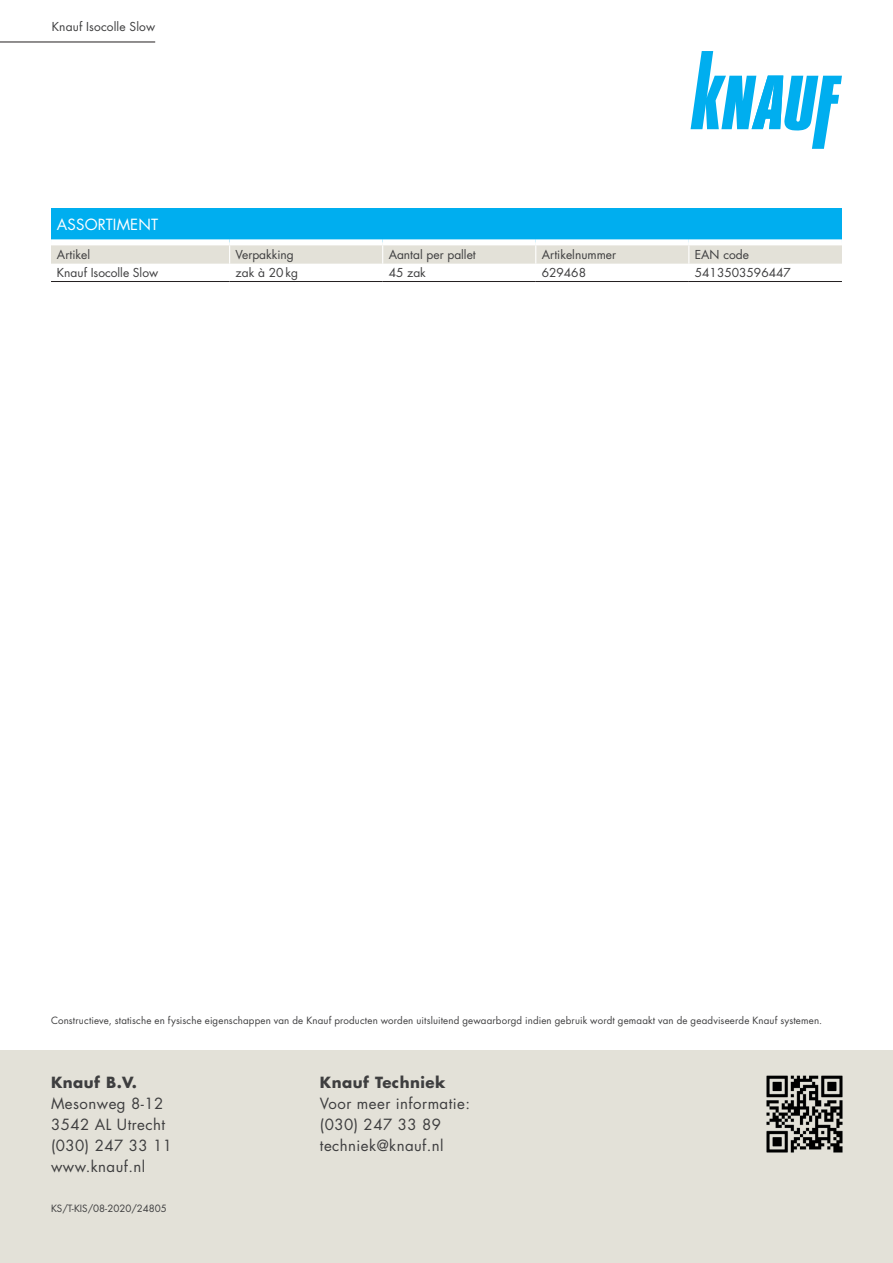
<style>
.page{position:relative;width:893px;height:1263px;background:#fff}
.page>*{position:absolute;margin:0;border:0;box-sizing:border-box;transform-origin:0 0}
.t1{font:15px/21px "Futura Std";letter-spacing:.03em;color:#3e3e3f}
.t2{font:700 15px "Futura Std";letter-spacing:.03em;color:#3e3e3f}
.t3{font:15px "Futura Std";letter-spacing:.01em;color:#fff}
.t4{font:12px "Futura Std";color:#3e3e3f}
.t5{font:9.75px "Futura Std";letter-spacing:.015em;color:#3e3e3f}
</style>
<div class="page">
<div style="left:0;top:1050px;width:893px;height:213px;background:#e3e1d8"></div>
<svg style="left:691px;top:51px;width:151px;height:98px"></svg>
<img style="left:766px;top:1075px;width:77px;height:78px">
<div style="left:51px;top:208px;width:791px;height:34px;background:#00aeef"></div>
<div style="left:51px;top:239px;width:179px;height:6px;background:#fff"></div>
<div style="left:230px;top:239px;width:153px;height:6px;background:#fff"></div>
<div style="left:383px;top:239px;width:153px;height:6px;background:#fff"></div>
<div style="left:536px;top:239px;width:153px;height:6px;background:#fff"></div>
<div style="left:689px;top:239px;width:153px;height:6px;background:#fff"></div>
<svg style="left:51px;top:242px;width:791px;height:22px;background:#e7e6de"></svg>
<hr style="left:51px;top:281px;width:179px;height:1px;background:#231f20">
<hr style="left:230px;top:281px;width:153px;height:1px;background:#231f20">
<hr style="left:383px;top:281px;width:153px;height:1px;background:#231f20">
<hr style="left:536px;top:281px;width:153px;height:1px;background:#231f20">
<hr style="left:689px;top:281px;width:153px;height:1px;background:#231f20">
<hr style="left:0;top:42px;width:155px;height:1px;background:#231f20">
<p class="t4" style="left:52px;top:19px;width:105px">Knauf Isocolle Slow</p>
<h1 class="t3" style="left:57px;top:215px;width:103px">ASSORTIMENT</h1>
<p class="t4" style="left:57px;top:247px;width:35px">Artikel</p>
<p class="t4" style="left:236px;top:247px;width:60px">Verpakking</p>
<p class="t4" style="left:389px;top:247px;width:89px">Aantal per pallet</p>
<p class="t4" style="left:542px;top:247px;width:76px">Artikelnummer</p>
<p class="t4" style="left:695px;top:247px;width:56px">EAN code</p>
<p class="t4" style="left:57px;top:265px;width:103px">Knauf Isocolle Slow</p>
<p class="t4" style="left:236px;top:265px;width:64px">zak à 20 kg</p>
<p class="t4" style="left:389px;top:265px;width:39px">45 zak</p>
<p class="t4" style="left:542px;top:265px;width:46px">629468</p>
<p class="t4" style="left:695px;top:265px;width:98px">5413503596447</p>
<p class="t5" style="left:51px;top:1014px;width:773px">Constructieve, statische en fysische eigenschappen van de Knauf producten worden uitsluitend gewaarborgd indien gebruik wordt gemaakt van de geadviseerde Knauf systemen.</p>
<h1 class="t2" style="left:51px;top:1073px;width:88px">Knauf B.V.</h1>
<h1 class="t1" style="left:51px;top:1093px;width:123px">Mesonweg 8-12<br>3542 AL Utrecht (030) 247 33 11 www.knauf.nl</h1>
<p class="t5" style="left:51px;top:1202px;width:117px">KS/T-KIS/08-2020/24805</p>
<h1 class="t2" style="left:320px;top:1073px;width:127px">Knauf Techniek</h1>
<h1 class="t1" style="left:320px;top:1093px;width:152px">Voor meer informatie: (030) 247 33 89 techniek@knauf.nl</h1>
</div>
